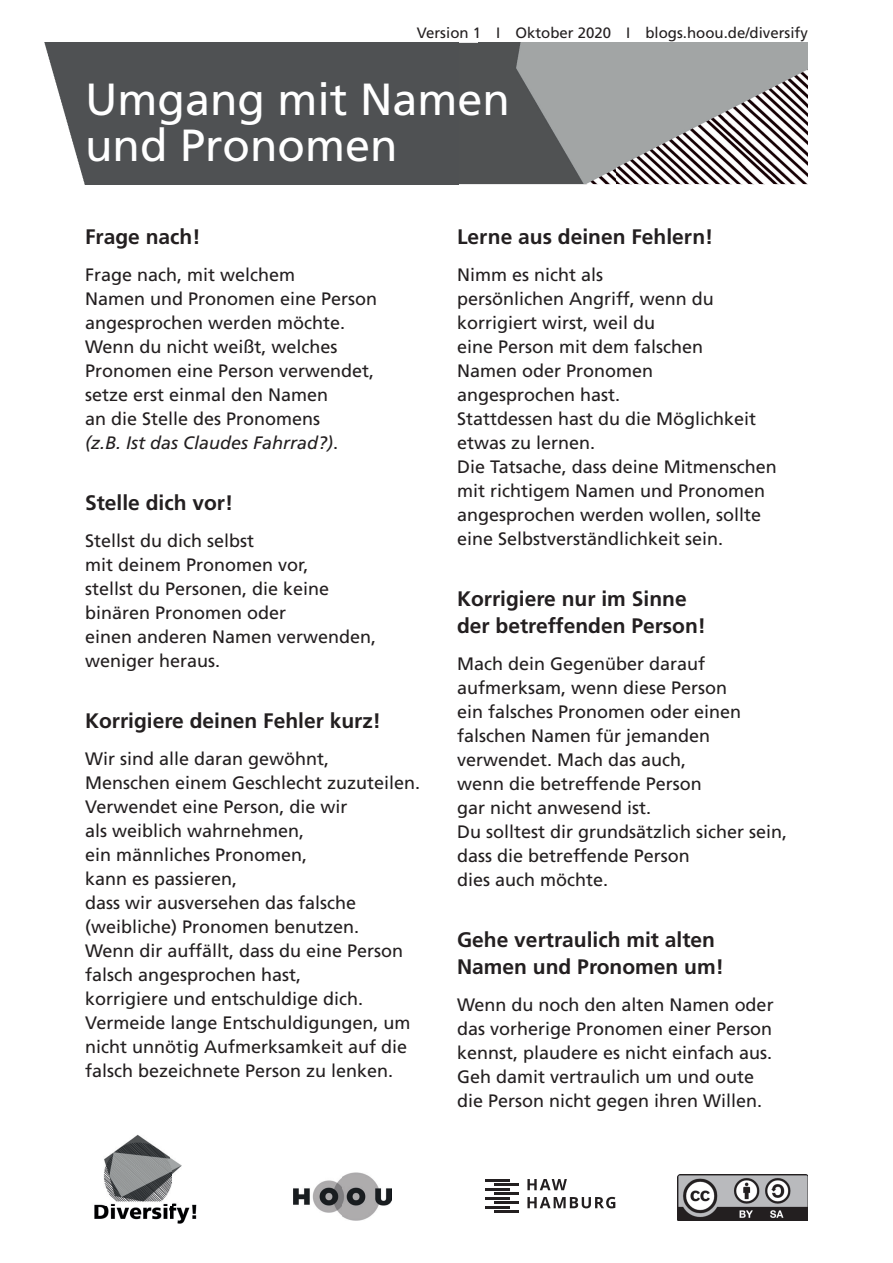
<style>
.page{position:relative;width:893px;height:1263px;background:#fff}
.page>*{position:absolute;margin:0;border:0;box-sizing:border-box;transform-origin:0 0}
.t1{font:45px/46.5px "Frutiger";color:#fff}
.t2{font:700 21px/27px "Frutiger";color:#231f20}
.t3{font:18px/24px "Frutiger";color:#231f20}
.t4{font:15px "Frutiger";color:#231f20}
.s1{font-style:italic}
</style>
<div class="page">
<img style="left:678px;top:1175px;width:130px;height:45px">
<img style="left:293px;top:1173px;width:98px;height:47px">
<img style="left:94px;top:1134px;width:103px;height:90px">
<hr style="left:485px;top:1179px;width:24px;height:2px;background:#231f20">
<hr style="left:485px;top:1188px;width:24px;height:2px;background:#231f20">
<hr style="left:485px;top:1197px;width:24px;height:2px;background:#231f20">
<hr style="left:485px;top:1206px;width:24px;height:2px;background:#231f20">
<hr style="left:494px;top:1183px;width:24px;height:3px;background:#231f20">
<hr style="left:494px;top:1192px;width:24px;height:3px;background:#231f20">
<hr style="left:494px;top:1201px;width:24px;height:3px;background:#231f20">
<hr style="left:494px;top:1210px;width:24px;height:3px;background:#231f20">
<svg style="left:527px;top:1179px;width:40px;height:11px"></svg>
<svg style="left:527px;top:1197px;width:88px;height:11px"></svg>
<img style="left:459px;top:184px;width:349px;height:1px">
<img style="left:44px;top:43px;width:764px;height:141px">
<img style="left:615px;top:43px;width:193px;height:1px">
<img style="left:479px;top:43px;width:136px;height:141px">
<p class="t4" style="left:417px;top:24px;width:393px">Version 1 I Oktober 2020 I blogs.hoou.de/diversify</p>
<h1 class="t1" style="left:85px;top:76px;width:427px">Umgang mit Namen und Pronomen</h1>
<p class="t2" style="left:85px;top:224px;width:117px">Frage nach!</p>
<p class="t3" style="left:85px;top:263px;width:294px">Frage nach, mit welchem<br>Namen und Pronomen eine Person angesprochen werden möchte.<br>Wenn du nicht weißt, welches<br>Pronomen eine Person verwendet, setze erst einmal den Namen<br>an die Stelle des Pronomens<br><span class="s1">(z.B. Ist das Claudes Fahrrad?)</span>.</p>
<p class="t2" style="left:85px;top:489px;width:150px">Stelle dich vor!</p>
<p class="t3" style="left:85px;top:529px;width:293px">Stellst du dich selbst<br>mit deinem Pronomen vor,<br>stellst du Personen, die keine binären Pronomen oder<br>einen anderen Namen verwenden, weniger heraus.</p>
<p class="t2" style="left:85px;top:707px;width:298px">Korrigiere deinen Fehler kurz!</p>
<p class="t3" style="left:85px;top:746px;width:337px">Wir sind alle daran gewöhnt,<br>Menschen einem Geschlecht zuzuteilen.<br>Verwendet eine Person, die wir<br>als weiblich wahrnehmen,<br>ein männliches Pronomen,<br>kann es passieren,<br>dass wir ausversehen das falsche (weibliche) Pronomen benutzen.<br>Wenn dir auffällt, dass du eine Person falsch angesprochen hast,<br>korrigiere und entschuldige dich.<br>Vermeide lange Entschuldigungen, um nicht unnötig Aufmerksamkeit auf die falsch bezeichnete Person zu lenken.</p>
<p class="t2" style="left:457px;top:224px;width:258px">Lerne aus deinen Fehlern!</p>
<p class="t3" style="left:457px;top:263px;width:321px">Nimm es nicht als<br>persönlichen Angriff, wenn du korrigiert wirst, weil du<br>eine Person mit dem falschen<br>Namen oder Pronomen<br>angesprochen hast.<br>Stattdessen hast du die Möglichkeit etwas zu lernen.<br>Die Tatsache, dass deine Mitmenschen mit richtigem Namen und Pronomen angesprochen werden wollen, sollte eine Selbstverständlichkeit sein.</p>
<p class="t2" style="left:457px;top:585px;width:250px">Korrigiere nur im Sinne der betreffenden Person!</p>
<p class="t3" style="left:457px;top:652px;width:332px">Mach dein Gegenüber darauf aufmerksam, wenn diese Person<br>ein falsches Pronomen oder einen falschen Namen für jemanden verwendet. Mach das auch,<br>wenn die betreffende Person<br>gar nicht anwesend ist.<br>Du solltest dir grundsätzlich sicher sein, dass die betreffende Person<br>dies auch möchte.</p>
<p class="t2" style="left:457px;top:926px;width:268px">Gehe vertraulich mit alten<br>Namen und Pronomen um!</p>
<p class="t3" style="left:457px;top:992px;width:318px">Wenn du noch den alten Namen oder das vorherige Pronomen einer Person kennst, plaudere es nicht einfach aus.<br>Geh damit vertraulich um und oute die Person nicht gegen ihren Willen.</p>
</div>
